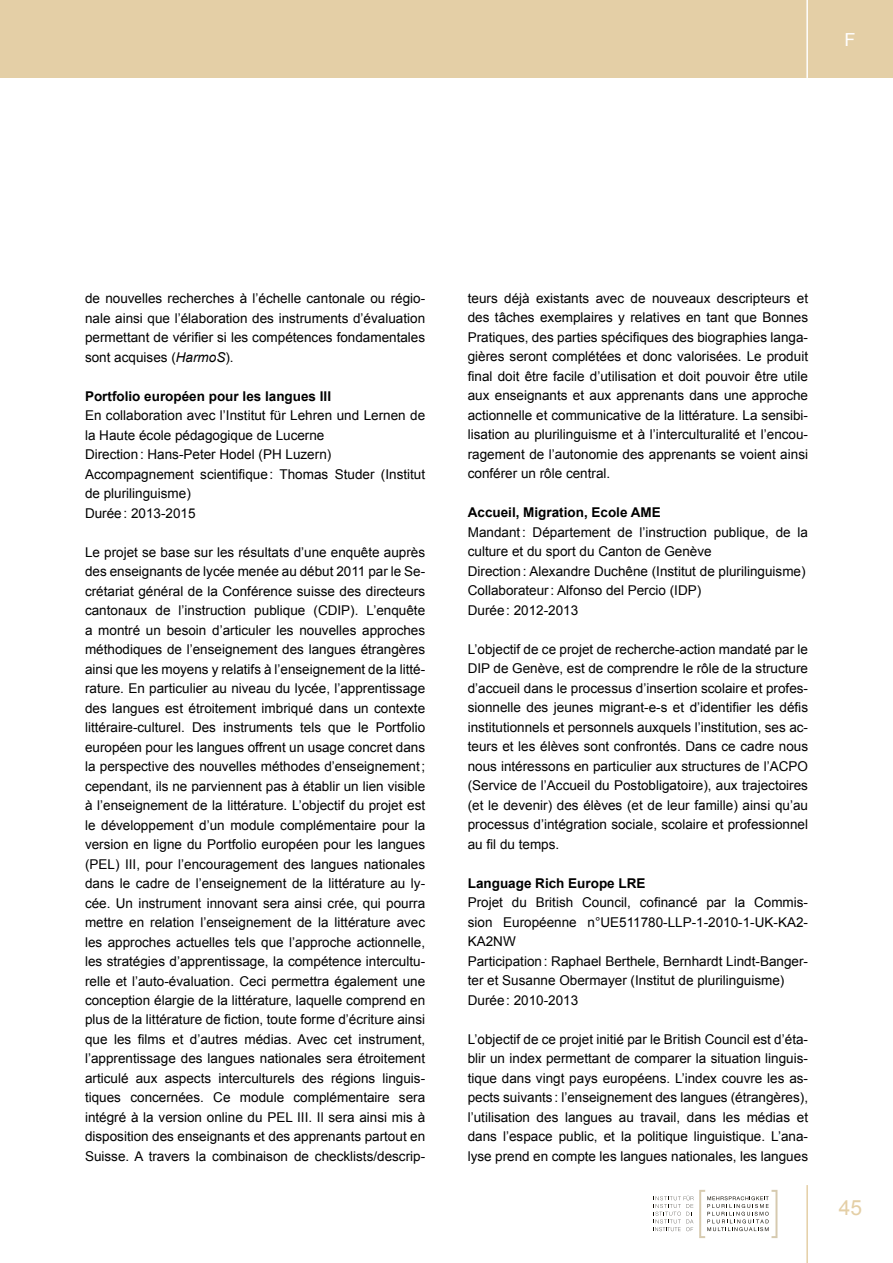
<style>
.page{position:relative;width:893px;height:1263px;background:#fff}
.page>*{position:absolute;margin:0;border:0;box-sizing:border-box;transform-origin:0 0}
.t1{font:21px "Arial";color:#e4cfa6}
.t2{font:18px "Arial";color:#fff}
.t3{font:13.5px/19.5px "Arial";color:#000;text-align:justify}
.t4{font:700 13.5px "Arial";color:#000}
.s1{font-style:italic}
</style>
<div class="page">
<div style="left:0;top:0;width:893px;height:78px;background:#e4cfa6"></div>
<hr style="left:806px;top:0;width:2px;height:78px;background:#fff">
<hr style="left:806px;top:1185px;width:2px;height:78px;background:#e4cfa6">
<svg style="left:655px;top:1195px;width:38px;height:36px"></svg>
<svg style="left:699px;top:1190px;width:78px;height:48px"></svg>
<h2 class="t2" style="left:845px;top:27px;width:12px">F</h2>
<p class="t3" style="left:85px;top:289px;width:342px">de nouvelles recherches à l’échelle cantonale ou régio&shy;nale ainsi que l’élaboration des instruments d’évaluation permettant de vérifier si les compétences fondamentales sont acquises (<span class="s1">HarmoS</span>).</p>
<p class="t4" style="left:85px;top:387px;width:248px">Portfolio européen pour les langues III</p>
<p class="t3" style="left:85px;top:406px;width:342px;text-align:left">En collaboration avec l’Institut für Lehren und Lernen de la Haute école pédagogique de Lucerne<br>Direction: Hans-Peter Hodel (PH Luzern)<br>Accompagnement scientifique: Thomas Studer (Institut de plurilinguisme)<br>Durée: 2013-2015</p>
<p class="t3" style="left:85px;top:542px;width:342px">Le projet se base sur les résultats d’une enquête auprès des enseignants de lycée menée au début 2011 par le Se&shy;crétariat général de la Conférence suisse des directeurs cantonaux de l’instruction publique (CDIP). L’enquête a montré un besoin d’articuler les nouvelles approches méthodiques de l’enseignement des langues étrangères ainsi que les moyens y relatifs à l’enseignement de la litté&shy;rature. En particulier au niveau du lycée, l’apprentissage des langues est étroitement imbriqué dans un contexte littéraire-culturel. Des instruments tels que le Portfolio européen pour les langues offrent un usage concret dans la perspective des nouvelles méthodes d’enseignement; cependant, ils ne parviennent pas à établir un lien visible à l’enseignement de la littérature. L’objectif du projet est le développement d’un module complémentaire pour la version en ligne du Portfolio européen pour les langues (PEL) III, pour l’encouragement des langues nationales dans le cadre de l’enseignement de la littérature au ly&shy;cée. Un instrument innovant sera ainsi crée, qui pourra mettre en relation l’enseignement de la littérature avec les approches actuelles tels que l’approche actionnelle, les stratégies d’apprentissage, la compétence intercultu&shy;relle et l’auto-évaluation. Ceci permettra également une conception élargie de la littérature, laquelle comprend en plus de la littérature de fiction, toute forme d’écriture ainsi que les films et d’autres médias. Avec cet instrument, l’apprentissage des langues nationales sera étroitement articulé aux aspects interculturels des régions linguis&shy;tiques concernées. Ce module complémentaire sera intégré à la version online du PEL III. Il sera ainsi mis à disposition des enseignants et des apprenants partout en Suisse. A travers la combinaison de checklists/descrip-</p>
<p class="t3" style="left:468px;top:288px;width:342px">teurs déjà existants avec de nouveaux descripteurs et des tâches exemplaires y relatives en tant que Bonnes Pratiques, des parties spécifiques des biographies langa&shy;gières seront complétées et donc valorisées. Le produit final doit être facile d’utilisation et doit pouvoir être utile aux enseignants et aux apprenants dans une approche actionnelle et communicative de la littérature. La sensibi&shy;lisation au plurilinguisme et à l’interculturalité et l’encou&shy;ragement de l’autonomie des apprenants se voient ainsi conférer un rôle central.</p>
<p class="t4" style="left:468px;top:504px;width:195px">Accueil, Migration, Ecole AME</p>
<p class="t3" style="left:468px;top:522px;width:342px;text-align:left">Mandant: Département de l’instruction publique, de la culture et du sport du Canton de Genève<br>Direction: Alexandre Duchêne (Institut de plurilinguisme)<br>Collaborateur: Alfonso del Percio (IDP)<br>Durée: 2012-2013</p>
<p class="t3" style="left:468px;top:639px;width:342px">L’objectif de ce projet de recherche-action mandaté par le DIP de Genève, est de comprendre le rôle de la structure d’accueil dans le processus d’insertion scolaire et profes&shy;sionnelle des jeunes migrant-e-s et d’identifier les défis institutionnels et personnels auxquels l’institution, ses ac&shy;teurs et les élèves sont confrontés. Dans ce cadre nous nous intéressons en particulier aux structures de l’ACPO (Service de l’Accueil du Postobligatoire), aux trajectoires (et le devenir) des élèves (et de leur famille) ainsi qu’au processus d’intégration sociale, scolaire et professionnel au fil du temps.</p>
<p class="t4" style="left:468px;top:874px;width:179px">Language Rich Europe LRE</p>
<p class="t3" style="left:468px;top:893px;width:342px;text-align:left">Projet du British Council, cofinancé par la Commis&shy;sion Européenne n°UE511780-LLP-1-2010-1-UK-KA2- KA2NW<br>Participation: Raphael Berthele, Bernhardt Lindt-Banger&shy;ter et Susanne Obermayer (Institut de plurilinguisme)<br>Durée: 2010-2013</p>
<p class="t3" style="left:468px;top:1029px;width:342px">L’objectif de ce projet initié par le British Council est d’éta&shy;blir un index permettant de comparer la situation linguis&shy;tique dans vingt pays européens. L’index couvre les as&shy;pects suivants : l’enseignement des langues (étrangères), l’utilisation des langues au travail, dans les médias et dans l’espace public, et la politique linguistique. L’ana&shy;lyse prend en compte les langues nationales, les langues</p>
<h1 class="t1" style="left:839px;top:1194px;width:25px">45</h1>
</div>
